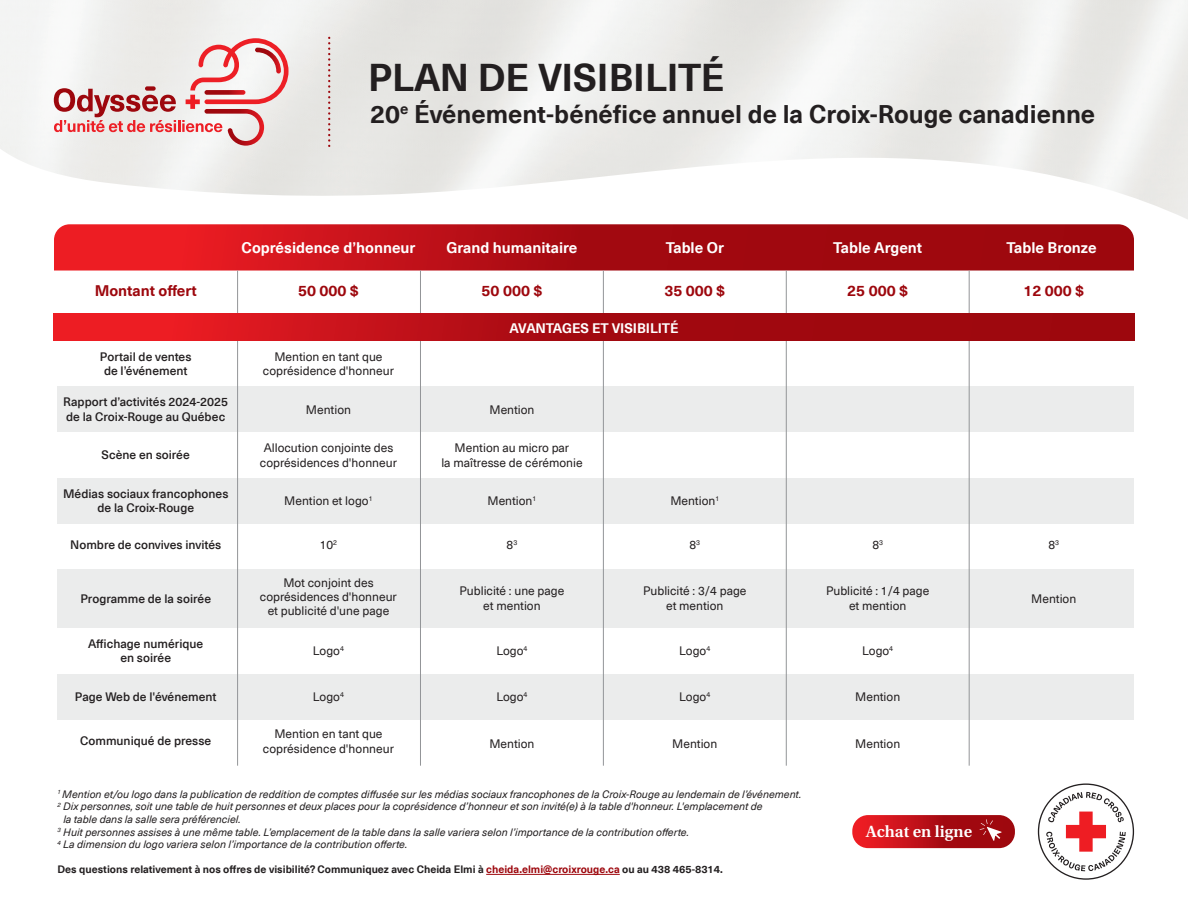
<style>
.page{position:relative;width:1188px;height:918px;background:#fff}
.page>*{position:absolute;margin:0;border:0;box-sizing:border-box;transform-origin:0 0}
.t1{font:700 37.8px "Neue Haas Unica Pro";color:#231f20}
.t2{font:700 24.9px "Neue Haas Unica Pro";color:#231f20}
.t3{font:600 17.1px "Utopia Std";color:#fff}
.t4{font:700 15px "Neue Haas Unica Pro";color:#fff}
.t5{font:700 15px "Neue Haas Unica Pro";color:#9d070d}
.t6{font:700 13.5px "Neue Haas Unica Pro";letter-spacing:-.01em;color:#fff}
.t7{font:12px/14.4px "Neue Haas Unica Pro";color:#231f20;text-align:center}
.t8{font:500 12px/14.4px "Neue Haas Unica Pro";color:#231f20;text-align:center}
.t9{font:italic 10.5px "Neue Haas Unica Pro";color:#231f20}
.t10{font:700 10.5px "Neue Haas Unica Pro";color:#231f20}
.t11{font:7.05px "Neue Haas Unica Pro";color:#231f20}
.s1{color:#9d070d}
</style>
<div class="page">
<img style="left:0;top:0;width:1188px;height:219px">
<div style="left:58px;top:674px;width:1076px;height:46px;background:#ebecec"></div>
<div style="left:58px;top:569px;width:1076px;height:59px;background:#ebecec"></div>
<div style="left:58px;top:478px;width:1076px;height:46px;background:#ebecec"></div>
<div style="left:58px;top:387px;width:1076px;height:45px;background:#ebecec"></div>
<svg style="left:54px;top:224px;width:1080px;height:47px;background:#b81319"></svg>
<hr style="left:486px;top:874px;width:134px;height:1px;background:#9d070d">
<hr style="left:237px;top:271px;width:1px;height:495px;background:#939598">
<hr style="left:420px;top:271px;width:1px;height:495px;background:#939598">
<hr style="left:603px;top:271px;width:1px;height:495px;background:#939598">
<hr style="left:786px;top:271px;width:1px;height:495px;background:#939598">
<hr style="left:969px;top:271px;width:1px;height:495px;background:#939598">
<svg style="left:54px;top:313px;width:1080px;height:28px;background:#b60e15"></svg>
<svg style="left:54px;top:38px;width:235px;height:108px"></svg>
<div style="left:145px;top:86px;width:11px;height:5px;background:#9d070d;border-radius:2px"></div>
<svg style="left:852px;top:815px;width:163px;height:33px;background:#be1e24"></svg>
<svg style="left:1038px;top:783px;width:96px;height:97px"></svg>
<svg style="left:328px;top:38px;width:2px;height:111px"></svg>
<h1 class="t1" style="left:368px;top:55px;width:358px">PLAN DE VISIBILITÉ</h1>
<h2 class="t2" style="left:370px;top:99px;width:727px">20<sup>e</sup> Événement-bénéfice annuel de la Croix-Rouge canadienne</h2>
<h3 class="t4" style="left:242px;top:238px;width:175px">Coprésidence d’honneur</h3>
<h3 class="t4" style="left:446px;top:238px;width:133px">Grand humanitaire</h3>
<h3 class="t4" style="left:666px;top:238px;width:60px">Table Or</h3>
<h3 class="t4" style="left:833px;top:238px;width:90px">Table Argent</h3>
<h3 class="t4" style="left:1007px;top:238px;width:92px">Table Bronze</h3>
<h3 class="t5" style="left:95px;top:282px;width:104px">Montant offert</h3>
<h3 class="t5" style="left:298px;top:282px;width:62px">50 000 $</h3>
<h3 class="t5" style="left:482px;top:282px;width:62px">50 000 $</h3>
<h3 class="t5" style="left:664px;top:282px;width:62px">35 000 $</h3>
<h3 class="t5" style="left:847px;top:282px;width:62px">25 000 $</h3>
<h3 class="t5" style="left:1023px;top:282px;width:62px">12 000 $</h3>
<p class="t8" style="left:100px;top:350px;width:93px">Portail de ventes de l’événement</p>
<p class="t8" style="left:63px;top:395px;width:166px;text-align:left">Rapport d’activités 2024-2025 de la Croix-Rouge au Québec</p>
<p class="t8" style="left:102px;top:448px;width:90px">Scène en soirée</p>
<p class="t8" style="left:63px;top:487px;width:167px">Médias sociaux francophones</p>
<p class="t8" style="left:97px;top:501px;width:98px">de la Croix-Rouge</p>
<p class="t7" style="left:263px;top:350px;width:133px">Mention en tant que coprésidence d'honneur</p>
<p class="t6" style="left:509px;top:320px;width:171px">AVANTAGES ET VISIBILITÉ</p>
<p class="t7" style="left:306px;top:402px;width:47px">Mention</p>
<p class="t7" style="left:489px;top:402px;width:47px">Mention</p>
<p class="t7" style="left:260px;top:441px;width:139px">Allocution conjointe des coprésidences d'honneur</p>
<p class="t7" style="left:441px;top:441px;width:143px">Mention au micro par<br>la maîtresse de cérémonie</p>
<p class="t7" style="left:284px;top:494px;width:90px">Mention et logo<sup>1</sup></p>
<p class="t7" style="left:487px;top:494px;width:50px">Mention<sup>1</sup></p>
<p class="t11" style="left:715px;top:494px;width:5px">1</p>
<p class="t7" style="left:670px;top:494px;width:47px">Mention</p>
<p class="t8" style="left:70px;top:538px;width:153px">Nombre de convives invités</p>
<p class="t11" style="left:333px;top:538px;width:5px">2</p>
<p class="t7" style="left:320px;top:538px;width:15px">10</p>
<p class="t8" style="left:80px;top:591px;width:132px">Programme de la soirée</p>
<p class="t7" style="left:260px;top:575px;width:139px">Mot conjoint des coprésidences d'honneur et publicité d'une page</p>
<p class="t8" style="left:88px;top:637px;width:117px">Affichage numérique</p>
<p class="t11" style="left:340px;top:644px;width:5px">4</p>
<p class="t8" style="left:120px;top:651px;width:52px">en soirée</p>
<p class="t7" style="left:313px;top:644px;width:29px">Logo</p>
<p class="t7" style="left:507px;top:538px;width:12px">8<sup>3</sup></p>
<p class="t7" style="left:460px;top:584px;width:106px">Publicité : une page et mention</p>
<p class="t7" style="left:496px;top:644px;width:33px">Logo<sup>4</sup></p>
<p class="t7" style="left:689px;top:538px;width:12px">8<sup>3</sup></p>
<p class="t7" style="left:643px;top:584px;width:105px">Publicité : 3/4 page et mention</p>
<p class="t7" style="left:679px;top:644px;width:33px">Logo<sup>4</sup></p>
<p class="t7" style="left:872px;top:538px;width:12px">8<sup>3</sup></p>
<p class="t7" style="left:826px;top:584px;width:105px">Publicité : 1/4 page et mention</p>
<p class="t7" style="left:862px;top:644px;width:33px">Logo<sup>4</sup></p>
<p class="t8" style="left:75px;top:690px;width:143px">Page Web de l'événement</p>
<p class="t8" style="left:80px;top:734px;width:133px">Communiqué de presse</p>
<p class="t7" style="left:313px;top:690px;width:33px">Logo<sup>4</sup></p>
<p class="t7" style="left:263px;top:727px;width:133px">Mention en tant que coprésidence d'honneur</p>
<p class="t7" style="left:496px;top:690px;width:33px">Logo<sup>4</sup></p>
<p class="t11" style="left:706px;top:690px;width:5px">4</p>
<p class="t7" style="left:679px;top:690px;width:29px">Logo</p>
<p class="t7" style="left:855px;top:690px;width:47px">Mention</p>
<p class="t7" style="left:489px;top:737px;width:47px">Mention</p>
<p class="t7" style="left:672px;top:737px;width:47px">Mention</p>
<p class="t7" style="left:855px;top:737px;width:47px">Mention</p>
<p class="t9" style="left:57px;top:788px;width:746px"><sup>1</sup> Mention et/ou logo dans la publication de reddition de comptes diffusée sur les médias sociaux francophones de la Croix-Rouge au lendemain de l’événement.</p>
<p class="t9" style="left:57px;top:800px;width:707px"><sup>2</sup> Dix personnes, soit une table de huit personnes et deux places pour la coprésidence d’honneur et son invité(e) à la table d'honneur. L'emplacement de</p>
<p class="t9" style="left:63px;top:813px;width:179px">la table dans la salle sera préférenciel.</p>
<p class="t9" style="left:57px;top:826px;width:633px"><sup>3</sup> Huit personnes assises à une même table. L’emplacement de la table dans la salle variera selon l’importance de la contribution offerte.</p>
<p class="t9" style="left:57px;top:838px;width:352px"><sup>4</sup> La dimension du logo variera selon l’importance de la contribution offerte.</p>
<p class="t10" style="left:57px;top:863px;width:667px">Des questions relativement à nos offres de visibilité? Communiquez avec Cheida Elmi à <span class="s1">cheida.elmi@croixrouge.ca</span> ou au 438 465-8314.</p>
<h3 class="t3" style="left:866px;top:822px;width:108px">Achat en ligne</h3>
<p class="t7" style="left:1048px;top:538px;width:12px">8<sup>3</sup></p>
<p class="t7" style="left:1031px;top:591px;width:47px">Mention</p>
</div>
